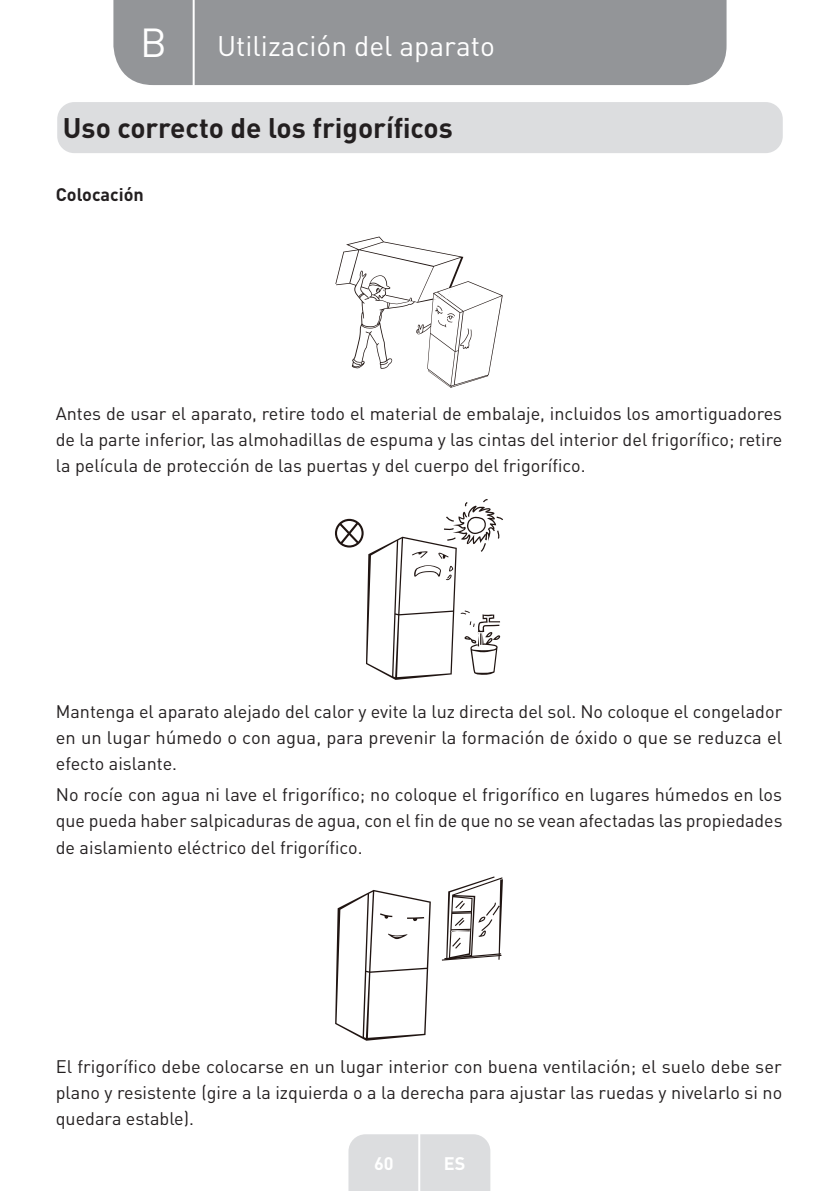
<style>
.page{position:relative;width:840px;height:1191px;background:#fff}
.page>*{position:absolute;margin:0;border:0;box-sizing:border-box;transform-origin:0 0}
.t1{font:40px "DIN Pro";color:#fff}
.t2{font:700 28px "DIN Pro";color:#231f20}
.t3{font:28px "DIN Pro";color:#fff}
.t4{font:18px/26px "DIN Pro";color:#231f20;text-align:justify}
.t5{font:700 18px "DIN Pro";color:#231f20}
.t6{font:700 18px "DIN Pro";color:#fff}
</style>
<div class="page">
<div style="left:113px;top:0;width:613px;height:85px;background:#939598"></div>
<div style="left:348px;top:1134px;width:142px;height:57px;background:#dcdddf"></div>
<hr style="left:418px;top:1111px;width:2px;height:80px;background:#fff">
<hr style="left:192px;top:0;width:2px;height:88px;background:#fff">
<div style="left:57px;top:102px;width:725px;height:51px;background:#dcdddf;border-radius:17px"></div>
<svg style="left:335px;top:237px;width:167px;height:151px"></svg>
<svg style="left:335px;top:499px;width:168px;height:181px"></svg>
<svg style="left:335px;top:890px;width:95px;height:150px"></svg>
<svg style="left:441px;top:876px;width:61px;height:84px"></svg>
<h1 class="t1" style="left:140px;top:15px;width:28px">B</h1>
<h2 class="t3" style="left:217px;top:27px;width:279px">Utilización del aparato</h2>
<h2 class="t2" style="left:63px;top:109px;width:391px">Uso correcto de los frigoríficos</h2>
<p class="t5" style="left:56px;top:182px;width:90px">Colocación</p>
<p class="t4" style="left:56px;top:400px;width:727px">Antes de usar el aparato, retire todo el material de embalaje, incluidos los amortiguadores de la parte inferior, las almohadillas de espuma y las cintas del interior del frigorífico; retire la película de protección de las puertas y del cuerpo del frigorífico.</p>
<p class="t4" style="left:56px;top:697px;width:727px">Mantenga el aparato alejado del calor y evite la luz directa del sol. No coloque el congelador en un lugar húmedo o con agua, para prevenir la formación de óxido o que se reduzca el efecto aislante.</p>
<p class="t4" style="left:56px;top:781px;width:727px">No rocíe con agua ni lave el frigorífico; no coloque el frigorífico en lugares húmedos en los que pueda haber salpicaduras de agua, con el fin de que no se vean afectadas las propiedades de aislamiento eléctrico del frigorífico.</p>
<p class="t4" style="left:56px;top:1052px;width:727px">El frigorífico debe colocarse en un lugar interior con buena ventilación; el suelo debe ser plano y resistente (gire a la izquierda o a la derecha para ajustar las ruedas y nivelarlo si no quedara estable).</p>
<p class="t6" style="left:374px;top:1150px;width:21px">60</p>
<p class="t6" style="left:443px;top:1150px;width:23px">ES</p>
</div>
